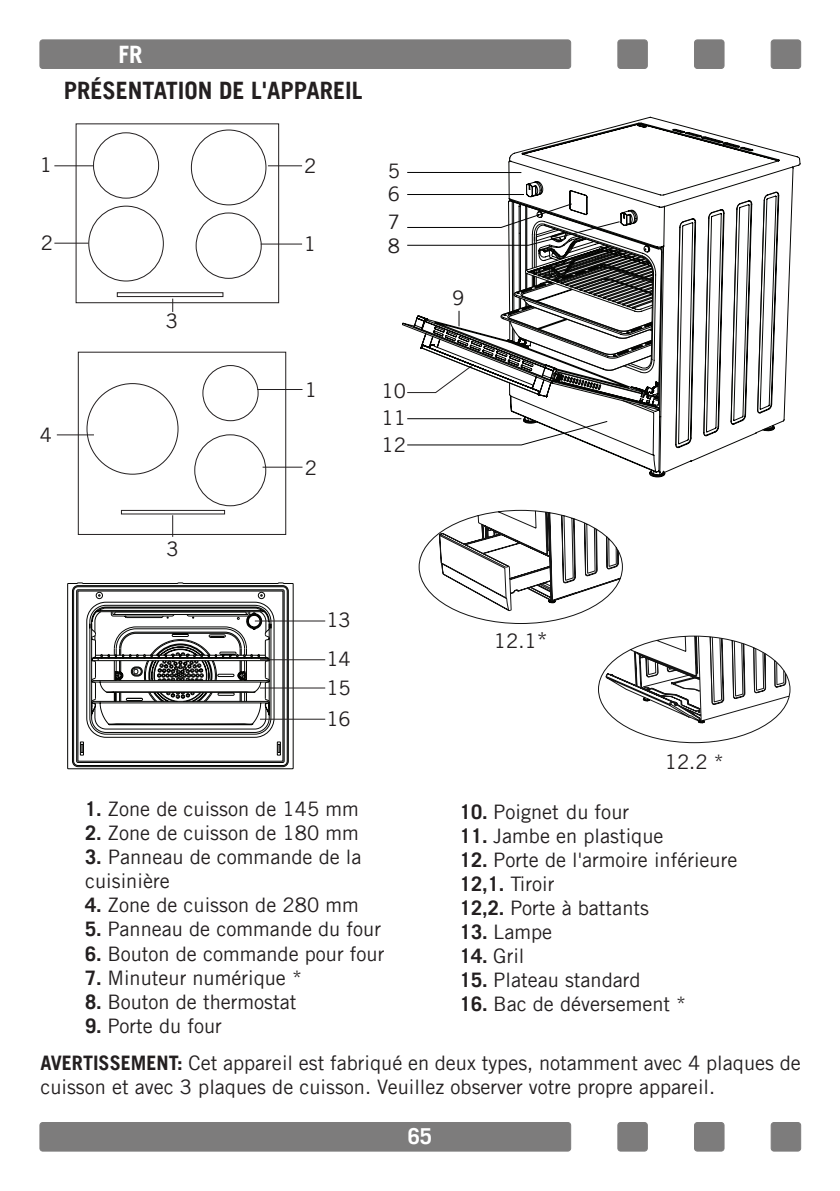
<style>
.page{position:relative;width:840px;height:1191px;background:#fff}
.page>*{position:absolute;margin:0;border:0;box-sizing:border-box;transform-origin:0 0}
.t1{font:700 24px "Trade Gothic";color:#231f20}
.t2{font:700 24px "Trade Gothic";color:#fff}
.t3{font:700 22px "Trade Gothic";color:#fff}
.t4{font:20px/24px "Trade Gothic";color:#231f20}
.s1{font-weight:700}
.s2{font-size:22px}
</style>
<div class="page">
<div style="left:40px;top:40px;width:530px;height:28px;background:#7d7c7c;border-radius:3px"></div>
<div style="left:40px;top:40px;width:530px;height:29px;border:1px solid #7d7c7c;border-radius:3px"></div>
<div style="left:770px;top:40px;width:30px;height:28px;background:#7d7c7c;border-radius:3px"></div>
<div style="left:770px;top:40px;width:30px;height:29px;border:1px solid #7d7c7c;border-radius:3px"></div>
<div style="left:617px;top:40px;width:30px;height:28px;background:#7d7c7c;border-radius:3px"></div>
<div style="left:617px;top:40px;width:30px;height:29px;border:1px solid #7d7c7c;border-radius:3px"></div>
<div style="left:694px;top:40px;width:29px;height:28px;background:#7d7c7c;border-radius:3px"></div>
<div style="left:694px;top:40px;width:29px;height:29px;border:1px solid #7d7c7c;border-radius:3px"></div>
<div style="left:40px;top:1122px;width:530px;height:29px;background:#7d7c7c;border-radius:3px"></div>
<div style="left:40px;top:1122px;width:530px;height:29px;border:1px solid #7d7c7c;border-radius:3px"></div>
<div style="left:770px;top:1122px;width:30px;height:29px;background:#7d7c7c;border-radius:3px"></div>
<div style="left:770px;top:1122px;width:30px;height:29px;border:1px solid #7d7c7c;border-radius:3px"></div>
<div style="left:617px;top:1122px;width:30px;height:29px;background:#7d7c7c;border-radius:3px"></div>
<div style="left:617px;top:1122px;width:30px;height:29px;border:1px solid #7d7c7c;border-radius:3px"></div>
<div style="left:694px;top:1122px;width:29px;height:29px;background:#7d7c7c;border-radius:3px"></div>
<div style="left:694px;top:1122px;width:29px;height:29px;border:1px solid #7d7c7c;border-radius:3px"></div>
<svg style="left:67px;top:582px;width:226px;height:187px"></svg>
<svg style="left:80px;top:592px;width:200px;height:161px"></svg>
<hr style="left:255px;top:620px;width:70px;height:1px;background:#231f20">
<hr style="left:260px;top:659px;width:65px;height:1px;background:#231f20">
<hr style="left:260px;top:687px;width:65px;height:1px;background:#231f20">
<hr style="left:260px;top:719px;width:65px;height:1px;background:#231f20">
<svg style="left:418px;top:510px;width:204px;height:114px"></svg>
<svg style="left:598px;top:635px;width:192px;height:108px"></svg>
<hr style="left:407px;top:418px;width:114px;height:1px;background:#000">
<svg style="left:627px;top:117px;width:173px;height:307px"></svg>
<svg style="left:649px;top:412px;width:129px;height:65px"></svg>
<svg style="left:413px;top:412px;width:251px;height:61px"></svg>
<svg style="left:406px;top:123px;width:373px;height:289px"></svg>
<div style="left:121px;top:510px;width:104px;height:4px;border:1px solid #231f20"></div>
<div style="left:194px;top:434px;width:72px;height:72px;border:1px solid #231f20;border-radius:50%"></div>
<div style="left:202px;top:365px;width:56px;height:56px;border:1px solid #231f20;border-radius:50%"></div>
<hr style="left:57px;top:434px;width:37px;height:1px;background:#231f20">
<hr style="left:257px;top:389px;width:45px;height:1px;background:#231f20">
<hr style="left:262px;top:467px;width:40px;height:1px;background:#231f20">
<div style="left:78px;top:352px;width:208px;height:183px;border:1px solid #231f20"></div>
<svg style="left:172px;top:515px;width:1px;height:22px"></svg>
<hr style="left:54px;top:165px;width:39px;height:1px;background:#231f20">
<hr style="left:54px;top:243px;width:34px;height:1px;background:#231f20">
<hr style="left:268px;top:165px;width:34px;height:1px;background:#231f20">
<hr style="left:261px;top:244px;width:41px;height:1px;background:#231f20">
<div style="left:76px;top:124px;width:203px;height:179px;border:1px solid #231f20"></div>
<svg style="left:172px;top:299px;width:1px;height:13px"></svg>
<div style="left:117px;top:292px;width:106px;height:5px;border:1px solid #231f20"></div>
<div style="left:88px;top:206px;width:75px;height:75px;border:1px solid #231f20;border-radius:50%"></div>
<div style="left:196px;top:213px;width:65px;height:66px;border:1px solid #231f20;border-radius:50%"></div>
<div style="left:93px;top:132px;width:66px;height:66px;border:1px solid #231f20;border-radius:50%"></div>
<div style="left:191px;top:130px;width:75px;height:75px;border:1px solid #231f20;border-radius:50%"></div>
<p class="t2" style="left:118px;top:40px;width:25px">FR</p>
<p class="t1" style="left:64px;top:75px;width:300px">PRÉSENTATION DE L'APPAREIL</p>
<p class="t4" style="left:40px;top:153px;width:14px">1</p>
<p class="t4" style="left:304px;top:153px;width:14px">2</p>
<p class="t4" style="left:41px;top:230px;width:14px">2</p>
<p class="t4" style="left:303px;top:232px;width:14px">1</p>
<p class="t4" style="left:387px;top:159px;width:14px">5</p>
<p class="t4" style="left:387px;top:182px;width:14px">6</p>
<p class="t4" style="left:387px;top:210px;width:14px">7</p>
<p class="t4" style="left:387px;top:233px;width:14px">8</p>
<p class="t4" style="left:40px;top:423px;width:14px">4</p>
<p class="t4" style="left:166px;top:309px;width:14px">3</p>
<p class="t4" style="left:305px;top:377px;width:14px">1</p>
<p class="t4" style="left:305px;top:456px;width:14px">2</p>
<p class="t4" style="left:381px;top:379px;width:26px">10</p>
<p class="t4" style="left:381px;top:405px;width:26px">11</p>
<p class="t4" style="left:381px;top:432px;width:26px">12</p>
<p class="t4" style="left:166px;top:536px;width:14px">3</p>
<p class="t4" style="left:326px;top:608px;width:26px">13</p>
<p class="t4" style="left:326px;top:646px;width:26px">14</p>
<p class="t4" style="left:326px;top:675px;width:26px">15</p>
<p class="t4" style="left:326px;top:707px;width:26px">16</p>
<p class="t4" style="left:85px;top:797px;width:275px"><span class="s1">1.</span> Zone de cuisson de 145 mm</p>
<p class="t4" style="left:85px;top:821px;width:275px"><span class="s1">2.</span> Zone de cuisson de 180 mm</p>
<p class="t4" style="left:85px;top:845px;width:278px"><span class="s1">3.</span> Panneau de commande de la cuisinière</p>
<p class="t4" style="left:85px;top:893px;width:275px"><span class="s1">4.</span> Zone de cuisson de 280 mm</p>
<p class="t4" style="left:85px;top:917px;width:297px"><span class="s1">5.</span> Panneau de commande du four</p>
<p class="t4" style="left:85px;top:941px;width:300px"><span class="s1">6.</span> Bouton de commande pour four</p>
<p class="t4" style="left:85px;top:965px;width:218px"><span class="s1">7.</span> Minuteur numérique *</p>
<p class="t4" style="left:85px;top:989px;width:213px"><span class="s1">8.</span> Bouton de thermostat</p>
<p class="t4" style="left:85px;top:1013px;width:138px"><span class="s1">9.</span> Porte du four</p>
<p class="t4" style="left:452px;top:285px;width:14px">9</p>
<p class="t4" style="left:493px;top:628px;width:55px">12.1<span class="s2">*</span></p>
<p class="t4" style="left:664px;top:749px;width:60px">12.2 *</p>
<p class="t4" style="left:459px;top:800px;width:171px"><span class="s1">10.</span> Poignet du four</p>
<p class="t4" style="left:459px;top:824px;width:205px"><span class="s1">11.</span> Jambe en plastique</p>
<p class="t4" style="left:459px;top:848px;width:279px"><span class="s1">12.</span> Porte de l'armoire inférieure<br><span class="s1">12,1.</span> Tiroir<br><span class="s1">12,2.</span> Porte à battants</p>
<p class="t4" style="left:459px;top:920px;width:94px"><span class="s1">13.</span> Lampe</p>
<p class="t4" style="left:459px;top:944px;width:66px"><span class="s1">14.</span> Gril</p>
<p class="t4" style="left:459px;top:968px;width:182px"><span class="s1">15.</span> Plateau standard</p>
<p class="t4" style="left:459px;top:992px;width:228px"><span class="s1">16.</span> Bac de déversement *</p>
<p class="t4" style="left:40px;top:1050px;width:761px"><span class="s1">AVERTISSEMENT:</span> Cet appareil est fabriqué en deux types, notamment avec 4 plaques de cuisson et avec 3 plaques de cuisson. Veuillez observer votre propre appareil.</p>
<p class="t3" style="left:407px;top:1123px;width:26px">65</p>
</div>
